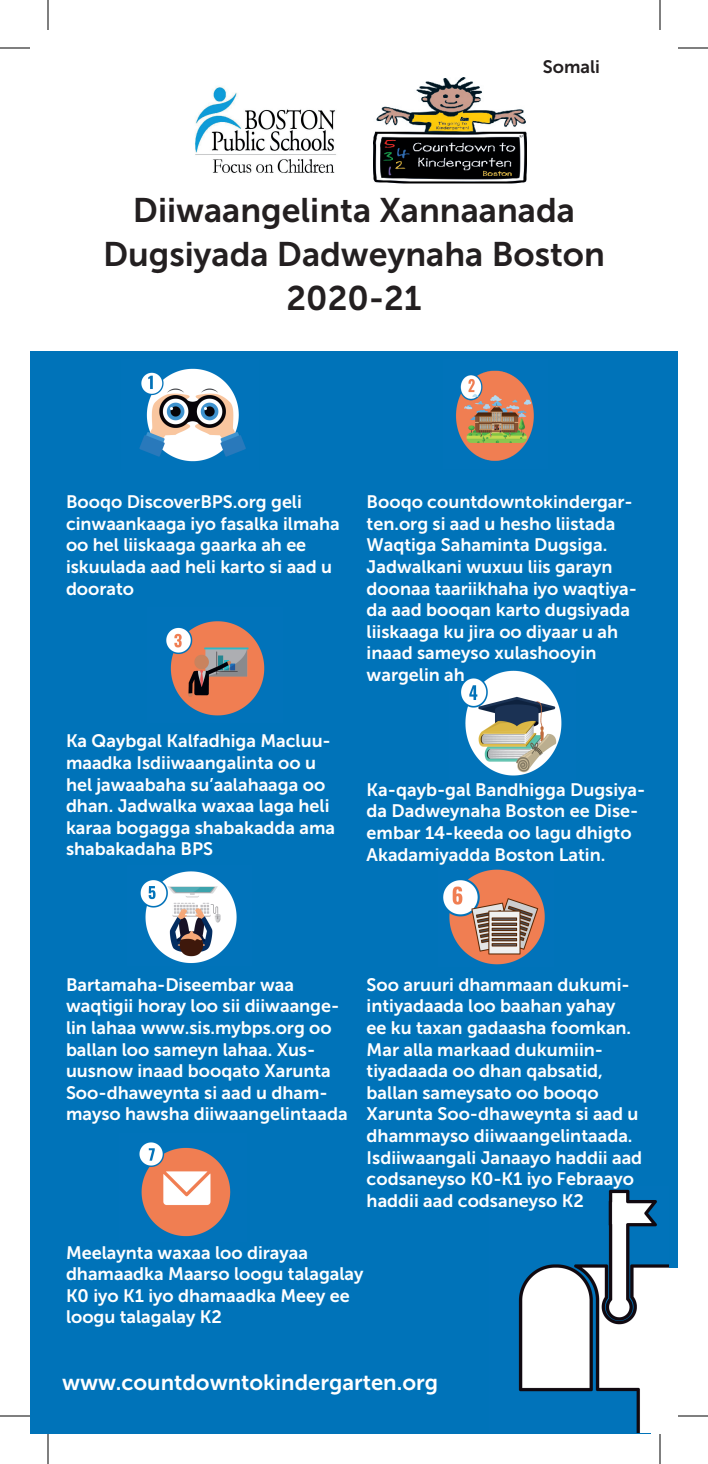
<style>
.page{position:relative;width:708px;height:1464px;background:#fff}
.page>*{position:absolute;margin:0;border:0;box-sizing:border-box;transform-origin:0 0}
.t1{font:34px/44px "Museo Sans 700";color:#231f20;text-align:center}
.t2{font:22px "Museo Sans 700";color:#fff}
.t3{font:18px/21.6px "Museo Sans 700";color:#fff}
.t4{font:18px "Museo Sans 700";color:#231f20}
</style>
<div class="page">
<div style="left:30px;top:352px;width:648px;height:1082px;background:#0073b9"></div>
<img style="left:195px;top:87px;width:141px;height:86px">
<img style="left:374px;top:78px;width:152px;height:106px">
<img style="left:139px;top:368px;width:107px;height:94px">
<img style="left:455px;top:370px;width:79px;height:91px">
<img style="left:166px;top:621px;width:99px;height:95px">
<img style="left:461px;top:670px;width:101px;height:106px">
<img style="left:140px;top:871px;width:97px;height:92px">
<img style="left:443px;top:869px;width:102px;height:96px">
<img style="left:139px;top:1142px;width:92px;height:95px">
<img style="left:518px;top:1189px;width:151px;height:243px">
<div style="left:651px;top:1269px;width:27px;height:165px;background:#fff"></div>
<hr style="left:0;top:48px;width:30px;height:1px;background:#000">
<hr style="left:678px;top:48px;width:30px;height:1px;background:#000">
<hr style="left:0;top:1416px;width:30px;height:1px;background:#000">
<hr style="left:678px;top:1416px;width:30px;height:1px;background:#000">
<hr style="left:48px;top:0;width:1px;height:30px;background:#000">
<hr style="left:48px;top:1434px;width:1px;height:30px;background:#000">
<hr style="left:660px;top:0;width:1px;height:30px;background:#000">
<hr style="left:660px;top:1434px;width:1px;height:30px;background:#000">
<p class="t4" style="left:543px;top:57px;width:59px">Somali</p>
<h1 class="t1" style="left:103px;top:188px;width:504px">Diiwaangelinta Xannaanada<br>Dugsiyada Dadweynaha Boston<br>2020-21</h1>
<p class="t3" style="left:66px;top:491px;width:275px">Booqo DiscoverBPS.org geli cinwaankaaga iyo fasalka ilmaha oo hel liiskaaga gaarka ah ee iskuulada aad heli karto si aad u doorato</p>
<p class="t3" style="left:66px;top:730px;width:271px">Ka Qaybgal Kalfadhiga Macluu&shy;maadka Isdiiwaangalinta oo u hel jawaabaha su’aalahaaga oo dhan. Jadwalka waxaa laga heli karaa bogagga shabakadda ama shabakadaha BPS</p>
<p class="t3" style="left:367px;top:491px;width:272px">Booqo countdowntokindergar&shy;ten.org si aad u hesho liistada<br>Waqtiga Sahaminta Dugsiga.<br>Jadwalkani wuxuu liis garayn doonaa taariikhaha iyo waqtiya&shy;da aad booqan karto dugsiyada liiskaaga ku jira oo diyaar u ah inaad sameyso xulashooyin wargelin ah</p>
<p class="t3" style="left:367px;top:779px;width:280px">Ka-qayb-gal Bandhigga Dugsiya&shy;da Dadweynaha Boston ee Dise&shy;embar 14-keeda oo lagu dhigto<br>Akadamiyadda Boston Latin.</p>
<p class="t3" style="left:66px;top:974px;width:283px">Bartamaha-Diseembar waa waqtigii horay loo sii diiwaange&shy;lin lahaa www.sis.mybps.org oo ballan loo sameyn lahaa. Xus&shy;uusnow inaad booqato Xarunta<br>Soo-dhaweynta si aad u dham&shy;mayso hawsha diiwaangelintaada</p>
<p class="t3" style="left:367px;top:974px;width:277px">Soo aruuri dhammaan dukumi&shy;intiyadaada loo baahan yahay<br>ee ku taxan gadaasha foomkan.<br>Mar alla markaad dukumiin&shy;tiyadaada oo dhan qabsatid, ballan sameysato oo booqo<br>Xarunta Soo-dhaweynta si aad u dhammayso diiwaangelintaada.<br>Isdiiwaangali Janaayo haddii aad codsaneyso K0-K1 iyo Febraayo haddii aad codsaneyso K2</p>
<p class="t3" style="left:66px;top:1242px;width:299px">Meelaynta waxaa loo dirayaa dhamaadka Maarso loogu talagalay<br>K0 iyo K1 iyo dhamaadka Meey ee loogu talagalay K2</p>
<p class="t2" style="left:62px;top:1370px;width:378px">www.countdowntokindergarten.org</p>
</div>
